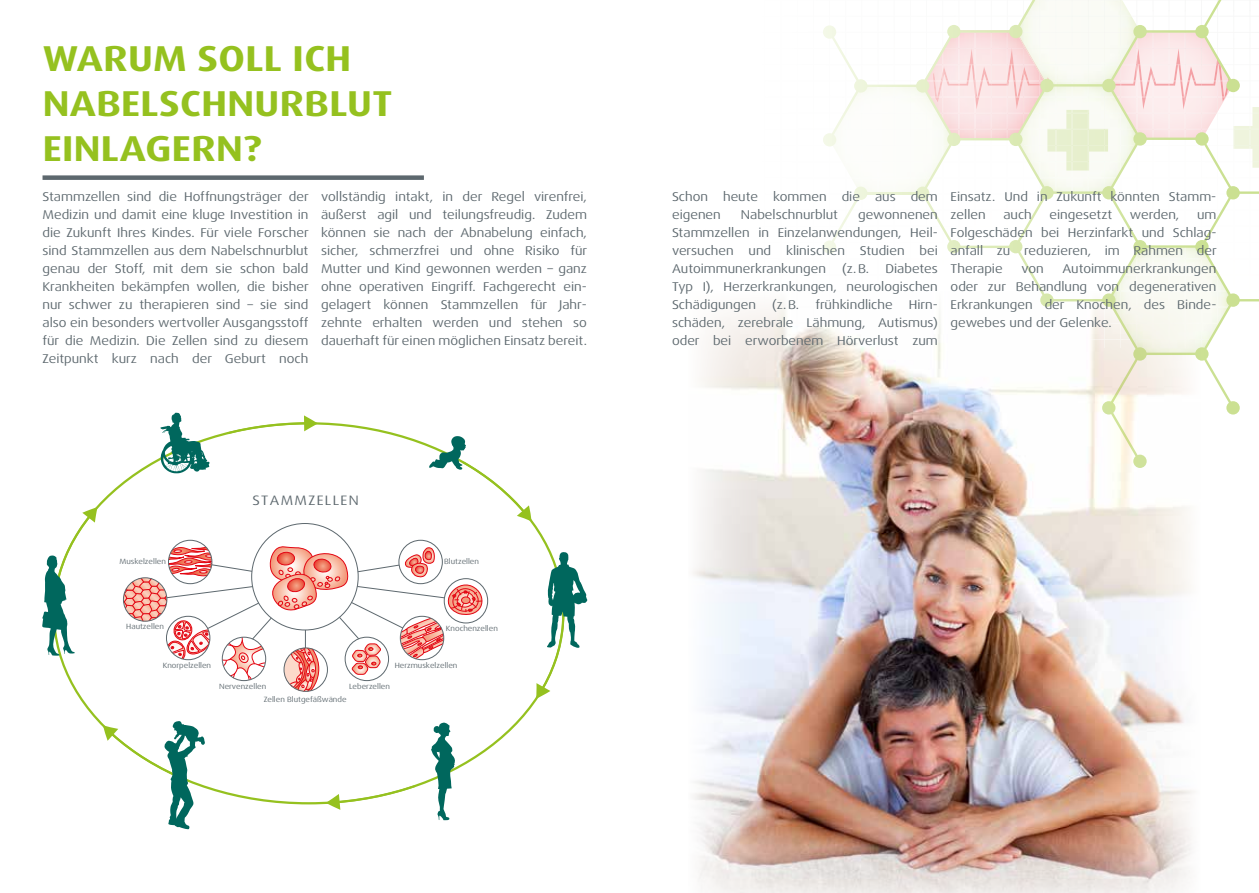
<style>
.page{position:relative;width:1259px;height:893px;background:#fff}
.page>*{position:absolute;margin:0;border:0;box-sizing:border-box;transform-origin:0 0}
.t1{font:700 expanded 36px/45px "Dax OT";letter-spacing:.01em;color:#95c11f}
.t2{font:expanded 13.65px "Dax OT";letter-spacing:.1em;color:#5d686e}
.t3{font:expanded 12.75px/18px "Dax OT";color:#5d686e;text-align:justify}
.t4{font:expanded 7.65px "Dax OT";color:#5d686e}
</style>
<div class="page">
<img style="left:693px;top:310px;width:501px;height:583px">
<img style="left:759px;top:304px;width:69px;height:44px">
<div style="left:823px;top:240px;width:13px;height:14px;background:#f4f8e8;border-radius:50%"></div>
<div style="left:823px;top:25px;width:13px;height:14px;background:#f3f8e7;border-radius:50%"></div>
<div style="left:823px;top:133px;width:13px;height:14px;background:#f3f8e7;border-radius:50%"></div>
<div style="left:1133px;top:455px;width:13px;height:13px;background:#cfe29b;border-radius:50%"></div>
<svg style="left:828px;top:0;width:431px;height:462px"></svg>
<div style="left:43px;top:175px;width:381px;height:5px;background:#5d686e"></div>
<div style="left:398px;top:540px;width:45px;height:44px;border:1px solid #5d686e;border-radius:50%"></div>
<div style="left:168px;top:540px;width:44px;height:44px;border:1px solid #5d686e;border-radius:50%"></div>
<div style="left:284px;top:648px;width:44px;height:44px;border:1px solid #5d686e;border-radius:50%"></div>
<svg style="left:123px;top:544px;width:365px;height:147px"></svg>
<svg style="left:326px;top:785px;width:89px;height:25px"></svg>
<svg style="left:227px;top:415px;width:91px;height:19px"></svg>
<svg style="left:429px;top:436px;width:102px;height:85px"></svg>
<svg style="left:536px;top:551px;width:51px;height:148px"></svg>
<svg style="left:431px;top:722px;width:24px;height:98px"></svg>
<svg style="left:103px;top:721px;width:102px;height:108px"></svg>
<svg style="left:42px;top:507px;width:55px;height:149px"></svg>
<svg style="left:160px;top:413px;width:49px;height:60px"></svg>
<h1 class="t1" style="left:43px;top:36px;width:351px">WARUM SOLL ICH<br>NABELSCHNURBLUT<br>EINLAGERN?</h1>
<p class="t3" style="left:321px;top:188px;width:268px">vollständig intakt, in der Regel virenfrei, äußerst agil und teilungsfreudig. Zudem können sie nach der Abnabelung einfach, sicher, schmerzfrei und ohne Risiko für Mutter und Kind gewonnen werden – ganz ohne operativen Eingriff. Fachgerecht ein&shy;gelagert können Stammzellen für Jahr&shy;zehnte erhalten werden und stehen so dauerhaft für einen möglichen Einsatz bereit.</p>
<p class="t3" style="left:43px;top:188px;width:268px">Stammzellen sind die Hoffnungsträger der Medizin und damit eine kluge Investition in die Zukunft Ihres Kindes. Für viele Forscher sind Stammzellen aus dem Nabelschnurblut genau der Stoff, mit dem sie schon bald Krankheiten bekämpfen wollen, die bisher nur schwer zu therapieren sind – sie sind also ein besonders wertvoller Ausgangsstoff für die Medizin. Die Zellen sind zu diesem Zeitpunkt kurz nach der Geburt noch</p>
<p class="t4" style="left:119px;top:557px;width:48px">Muskelzellen</p>
<p class="t4" style="left:126px;top:622px;width:39px">Hautzellen</p>
<p class="t2" style="left:252px;top:491px;width:108px">STAMMZELLEN</p>
<p class="t4" style="left:444px;top:557px;width:36px">Blutzellen</p>
<p class="t4" style="left:446px;top:623px;width:53px">Knochenzellen</p>
<p class="t4" style="left:163px;top:660px;width:50px">Knorpelzellen</p>
<p class="t4" style="left:395px;top:661px;width:64px">Herzmuskelzellen</p>
<p class="t4" style="left:219px;top:681px;width:49px">Nervenzellen</p>
<p class="t4" style="left:349px;top:681px;width:42px">Leberzellen</p>
<p class="t4" style="left:264px;top:695px;width:84px">Zellen Blutgefäßwände</p>
<p class="t3" style="left:672px;top:188px;width:267px">Schon heute kommen die aus dem eigenen</p>
<p class="t3" style="left:741px;top:206px;width:99px">Nabelschnurblut</p>
<p class="t3" style="left:672px;top:206px;width:267px;text-indent:186px">gewonnenen Stammzellen in Einzelanwendungen, Heil&shy;versuchen und klinischen Studien bei Autoimmunerkrankungen</p>
<p class="t3" style="left:842px;top:260px;width:28px">(z.B.</p>
<p class="t3" style="left:672px;top:260px;width:267px;text-indent:213px">Diabetes Typ I), Herzerkrankungen, neurologischen Schädigungen</p>
<p class="t3" style="left:772px;top:296px;width:28px">(z.B.</p>
<p class="t3" style="left:815px;top:296px;width:79px">frühkindliche</p>
<p class="t3" style="left:672px;top:296px;width:267px;text-indent:237px">Hirn&shy;schäden, zerebrale Lähmung, Autismus) oder bei erworbenem Hörverlust zum</p>
<p class="t3" style="left:950px;top:188px;width:267px">Einsatz. Und in Zukunft könnten Stamm&shy;zellen</p>
<p class="t3" style="left:1003px;top:206px;width:30px">auch</p>
<p class="t3" style="left:1049px;top:206px;width:64px">eingesetzt</p>
<p class="t3" style="left:1129px;top:206px;width:51px">werden,</p>
<p class="t3" style="left:950px;top:206px;width:268px;text-indent:246px">um Folgeschäden bei Herzinfarkt und Schlag&shy;anfall zu reduzieren, im Rahmen der Therapie</p>
<p class="t3" style="left:950px;top:260px;width:267px;text-indent:112px">Autoimmunerkrankungen oder zur Behandlung von degenerativen Erkrankungen der Knochen, des Binde&shy;gewebes und der Gelenke.</p>
<p class="t3" style="left:1021px;top:260px;width:24px">von</p>
</div>
